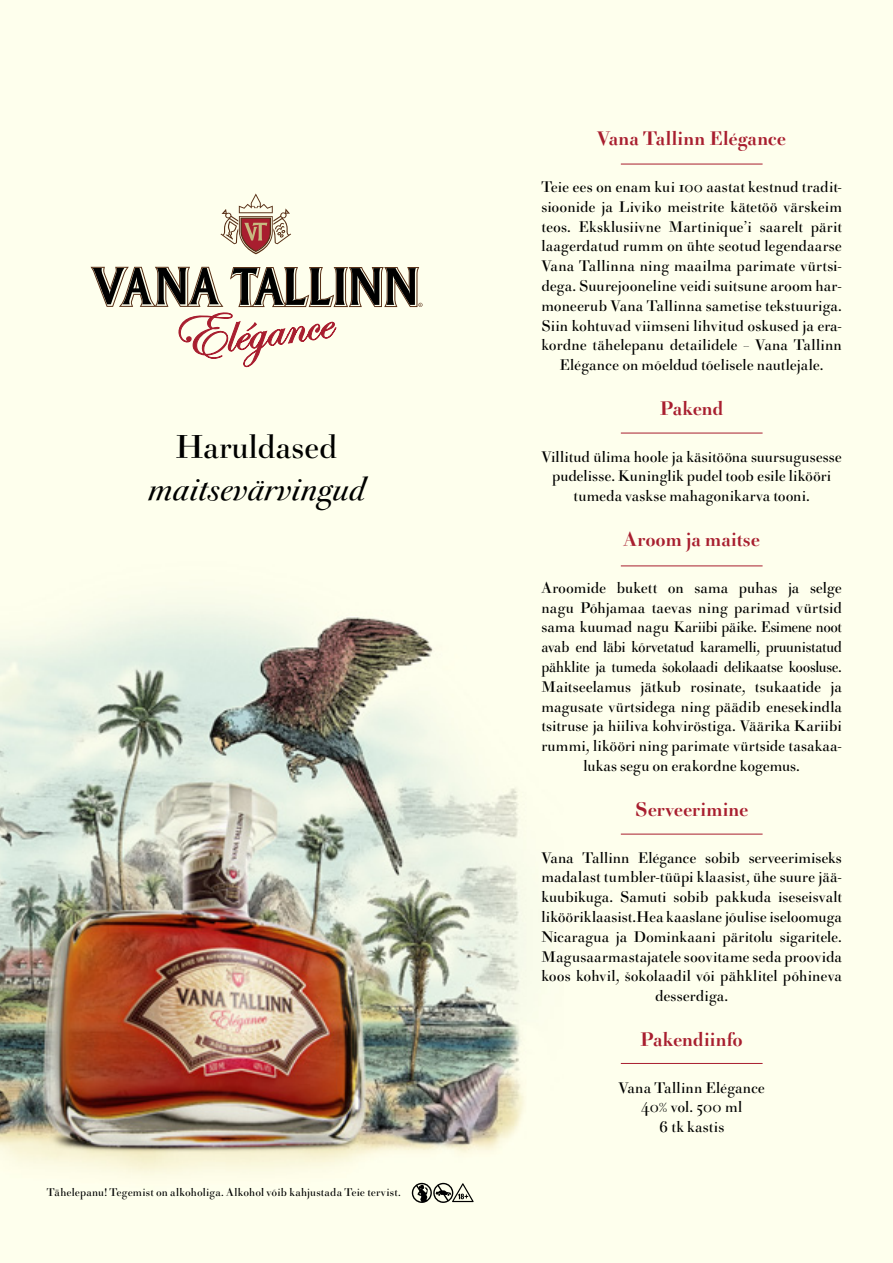
<style>
.page{position:relative;width:893px;height:1263px;background:#feffed}
.page>*{position:absolute;margin:0;border:0;box-sizing:border-box;transform-origin:0 0}
.t1{font:italic 35.4px "Acanthus";color:#000}
.t2{font:35.4px "Acanthus";color:#000}
.t3{font:700 21px "Acanthus";letter-spacing:.005em;color:#a81e2f}
.t4{font:16.5px/19.8px "Acanthus";letter-spacing:.005em;color:#000;text-align:center}
.t5{font:12px "Acanthus";letter-spacing:.015em;color:#000}
</style>
<div class="page">
<img style="left:0;top:610px;width:524px;height:585px">
<svg style="left:91px;top:267px;width:325px;height:101px"></svg>
<svg style="left:220px;top:193px;width:71px;height:61px"></svg>
<hr style="left:621px;top:164px;width:142px;height:1px;background:#a81e2f">
<hr style="left:621px;top:433px;width:142px;height:1px;background:#a81e2f">
<hr style="left:621px;top:565px;width:142px;height:1px;background:#a81e2f">
<hr style="left:621px;top:834px;width:142px;height:1px;background:#a81e2f">
<hr style="left:621px;top:1063px;width:142px;height:1px;background:#a81e2f">
<svg style="left:412px;top:1183px;width:62px;height:20px"></svg>
<h1 class="t2" style="left:176px;top:429px;width:163px">Haruldased</h1>
<h1 class="t1" style="left:148px;top:471px;width:219px">maitsevärvingud</h1>
<p class="t5" style="left:47px;top:1186px;width:355px">Tähelepanu! Tegemist on alkoholiga. Alkohol võib kahjustada Teie tervist.</p>
<p class="t3" style="left:597px;top:129px;width:190px">Vana Tallinn Elégance</p>
<p class="t4" style="left:541px;top:178px;width:302px">Teie ees on enam kui 100 aastat kestnud tradit&shy;sioonide ja Liviko meistrite kätetöö värskeim teos. Eksklusiivne Martinique’i saarelt pärit laagerdatud rumm on ühte seotud legendaarse Vana Tallinna ning maailma parimate vürtsi&shy;dega. Suurejooneline veidi suitsune aroom har&shy;moneerub Vana Tallinna sametise tekstuuriga.<br>Siin kohtuvad viimseni lihvitud oskused ja era&shy;kordne tähelepanu detailidele – Vana Tallinn Elégance on mõeldud tõelisele nautlejale.</p>
<p class="t3" style="left:660px;top:398px;width:65px">Pakend</p>
<p class="t4" style="left:541px;top:448px;width:302px">Villitud ülima hoole ja käsitööna suursugusesse pudelisse. Kuninglik pudel toob esile likööri tumeda vaskse mahagonikarva tooni.</p>
<p class="t3" style="left:623px;top:529px;width:138px">Aroom ja maitse</p>
<p class="t4" style="left:541px;top:579px;width:302px">Aroomide bukett on sama puhas ja selge nagu Põhjamaa taevas ning parimad vürtsid sama kuumad nagu Kariibi päike. Esimene noot avab end läbi kõrvetatud karamelli, pruunistatud pähklite ja tumeda šokolaadi delikaatse koosluse.<br>Maitseelamus jätkub rosinate, tsukaatide ja magusate vürtsidega ning päädib enesekindla tsitruse ja hiiliva kohviröstiga. Väärika Kariibi rummi, likööri ning parimate vürtside tasakaa&shy;lukas segu on erakordne kogemus.</p>
<p class="t3" style="left:635px;top:799px;width:115px">Serveerimine</p>
<p class="t4" style="left:541px;top:848px;width:302px">Vana Tallinn Elégance sobib serveerimiseks madalast tumbler-tüüpi klaasist, ühe suure jää&shy;kuubikuga. Samuti sobib pakkuda iseseisvalt likööriklaasist.Hea kaaslane jõulise iseloomuga Nicaragua ja Dominkaani päritolu sigaritele.<br>Magusaarmastajatele soovitame seda proovida koos kohvil, šokolaadil või pähklitel põhineva desserdiga.</p>
<p class="t3" style="left:640px;top:1029px;width:104px">Pakendiinfo</p>
<p class="t4" style="left:618px;top:1078px;width:148px">Vana Tallinn Elégance<br>40% vol. 500 ml<br>6 tk kastis</p>
</div>
